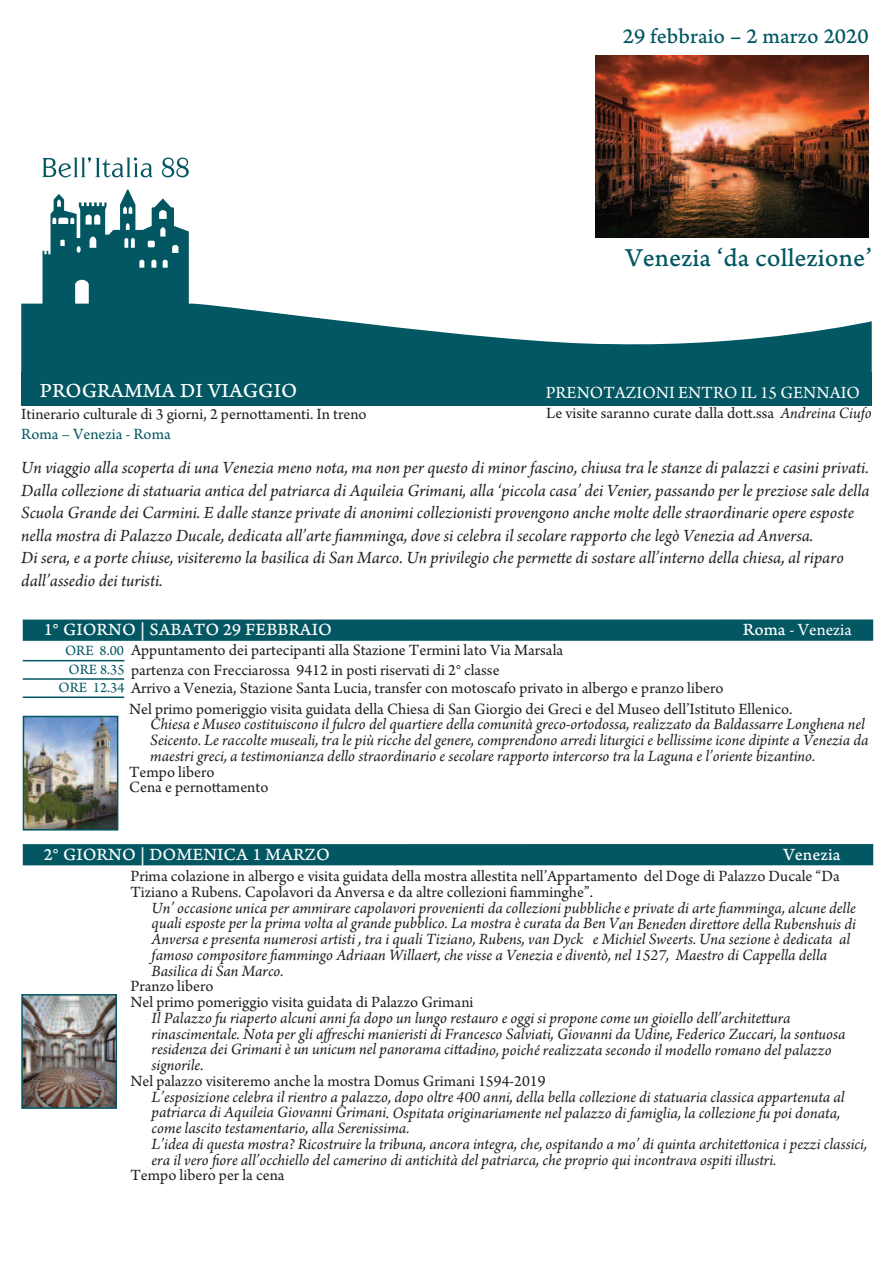
<style>
.page{position:relative;width:893px;height:1263px;background:#fff}
.page>*{position:absolute;margin:0;border:0;box-sizing:border-box;transform-origin:0 0}
.t1{font:27px "Arno Pro Caption";color:#035762}
.t2{font:22.5px "Arno Pro Caption";color:#035762}
.t3{font:21px "Arno Pro Caption";color:#fff}
.t4{font:italic 18px/22.5px "Arno Pro";color:#231f20}
.t5{font:18px "Arno Pro Caption";color:#fff}
.t6{font:18px "Arno Pro";color:#fff}
.t7{font:italic 16.5px/15.8px "Arno Pro";color:#231f20}
.t8{font:16.5px/15.8px "Arno Pro";color:#231f20}
.t9{font:16.5px "Arno Pro";color:#035762}
.s1{font-style:italic}
.s2{font-family:"Arno Pro Caption"}
.s3{font-size:15px;color:#035762}
</style>
<div class="page">
<svg style="left:21px;top:157px;width:851px;height:215px"></svg>
<img style="left:596px;top:55px;width:272px;height:182px">
<div style="left:21px;top:372px;width:851px;height:33px;background:#035762"></div>
<div style="left:23px;top:619px;width:850px;height:22px;background:#035762"></div>
<hr style="left:23px;top:678px;width:101px;height:2px;background:#035762">
<img style="left:26px;top:719px;width:89px;height:108px">
<div style="left:23px;top:716px;width:95px;height:114px;border:2px solid #035762"></div>
<hr style="left:23px;top:660px;width:101px;height:1px;background:#035762">
<hr style="left:23px;top:696px;width:101px;height:2px;background:#035762">
<img style="left:24px;top:997px;width:90px;height:109px">
<div style="left:21px;top:994px;width:96px;height:115px;border:2px solid #035762"></div>
<div style="left:23px;top:844px;width:850px;height:21px;background:#035762"></div>
<h2 class="t2" style="left:623px;top:28px;width:247px">29 febbraio – 2 marzo 2020</h2>
<h1 class="t1" style="left:625px;top:248px;width:248px">Venezia ‘da collezione’</h1>
<p class="t3" style="left:40px;top:383px;width:259px">PROGRAMMA DI VIAGGIO</p>
<p class="t6" style="left:546px;top:386px;width:316px">PRENOTAZIONI ENTRO IL 15 GENNAIO</p>
<p class="t8" style="left:21px;top:408px;width:347px">Itinerario culturale di 3 giorni, 2 pernottamenti. In treno</p>
<p class="t8" style="left:546px;top:407px;width:327px">Le visite saranno curate dalla dott.ssa <span class="s1">Andreina Ciufo</span></p>
<p class="t9" style="left:21px;top:428px;width:151px">Roma – Venezia - Roma</p>
<p class="t4" style="left:21px;top:458px;width:850px">Un viaggio alla scoperta di una Venezia meno nota, ma non per questo di minor fascino, chiusa tra le stanze di palazzi e casini privati.<br>Dalla collezione di statuaria antica del patriarca di Aquileia Grimani, alla ‘piccola casa’ dei Venier, passando per le preziose sale della Scuola Grande dei Carmini. E dalle stanze private di anonimi collezionisti provengono anche molte delle straordinarie opere esposte nella mostra di Palazzo Ducale, dedicata all’arte fiamminga, dove si celebra il secolare rapporto che legò Venezia ad Anversa.<br>Di sera, e a porte chiuse, visiteremo la basilica di San Marco. Un privilegio che permette di sostare all’interno della chiesa, al riparo dall’assedio dei turisti.</p>
<p class="t5" style="left:44px;top:623px;width:289px">1° GIORNO | SABATO 29 FEBBRAIO</p>
<p class="t6" style="left:743px;top:623px;width:110px"><span class="s2">Roma</span> - Venezia</p>
<p class="t8" style="left:65px;top:642px;width:500px;line-height:19.4px"><span class="s3">ORE 8.00</span> Appuntamento dei partecipanti alla Stazione Termini lato Via Marsala<br><span class="s3">ORE 8.35</span> partenza con Frecciarossa 9412 in posti riservati di 2° classe</p>
<p class="t8" style="left:59px;top:681px;width:666px"><span class="s3">ORE 12.34</span> Arrivo a Venezia, Stazione Santa Lucia, transfer con motoscafo privato in albergo e pranzo libero</p>
<p class="t8" style="left:129px;top:702px;width:665px">Nel primo pomeriggio visita guidata della Chiesa di San Giorgio dei Greci e del Museo dell’Istituto Ellenico.</p>
<p class="t7" style="left:150px;top:718px;width:720px">Chiesa e Museo costituiscono il fulcro del quartiere della comunità greco-ortodossa, realizzato da Baldassarre Longhena nel<br>Seicento. Le raccolte museali, tra le più ricche del genere, comprendono arredi liturgici e bellissime icone dipinte a Venezia da maestri greci, a testimonianza dello straordinario e secolare rapporto intercorso tra la Laguna e l’oriente bizantino.</p>
<p class="t8" style="left:129px;top:765px;width:141px">Tempo libero<br>Cena e pernottamento</p>
<p class="t5" style="left:44px;top:847px;width:287px">2° GIORNO | DOMENICA 1 MARZO</p>
<p class="t5" style="left:783px;top:847px;width:59px">Venezia</p>
<p class="t8" style="left:130px;top:870px;width:711px">Prima colazione in albergo e visita guidata della mostra allestita nell’Appartamento del Doge di Palazzo Ducale “Da<br>Tiziano a Rubens. Capolavori da Anversa e da altre collezioni fiamminghe”.</p>
<p class="t7" style="left:152px;top:901px;width:706px">Un’ occasione unica per ammirare capolavori provenienti da collezioni pubbliche e private di arte fiamminga, alcune delle quali esposte per la prima volta al grande pubblico. La mostra è curata da Ben Van Beneden direttore della Rubenshuis di Anversa e presenta numerosi artisti , tra i quali Tiziano, Rubens, van Dyck e Michiel Sweerts. Una sezione è dedicata al famoso compositore fiammingo Adriaan Willaert, che visse a Venezia e diventò, nel 1527, Maestro di Cappella della Basilica di San Marco.</p>
<p class="t8" style="left:130px;top:980px;width:345px">Pranzo libero<br>Nel primo pomeriggio visita guidata di Palazzo Grimani</p>
<p class="t7" style="left:152px;top:1011px;width:695px">Il Palazzo fu riaperto alcuni anni fa dopo un lungo restauro e oggi si propone come un gioiello dell’architettura rinascimentale. Nota per gli affreschi manieristi di Francesco Salviati, Giovanni da Udine, Federico Zuccari, la sontuosa residenza dei Grimani è un unicum nel panorama cittadino, poiché realizzata secondo il modello romano del palazzo signorile.</p>
<p class="t8" style="left:130px;top:1074px;width:417px">Nel palazzo visiteremo anche la mostra Domus Grimani 1594-2019</p>
<p class="t7" style="left:152px;top:1090px;width:717px">L’esposizione celebra il rientro a palazzo, dopo oltre 400 anni, della bella collezione di statuaria classica appartenuta al patriarca di Aquileia Giovanni Grimani. Ospitata originariamente nel palazzo di famiglia, la collezione fu poi donata, come lascito testamentario, alla Serenissima.<br>L’idea di questa mostra? Ricostruire la tribuna, ancora integra, che, ospitando a mo’ di quinta architettonica i pezzi classici, era il vero fiore all’occhiello del camerino di antichità del patriarca, che proprio qui incontrava ospiti illustri.</p>
<p class="t8" style="left:130px;top:1169px;width:156px">Tempo libero per la cena</p>
</div>
